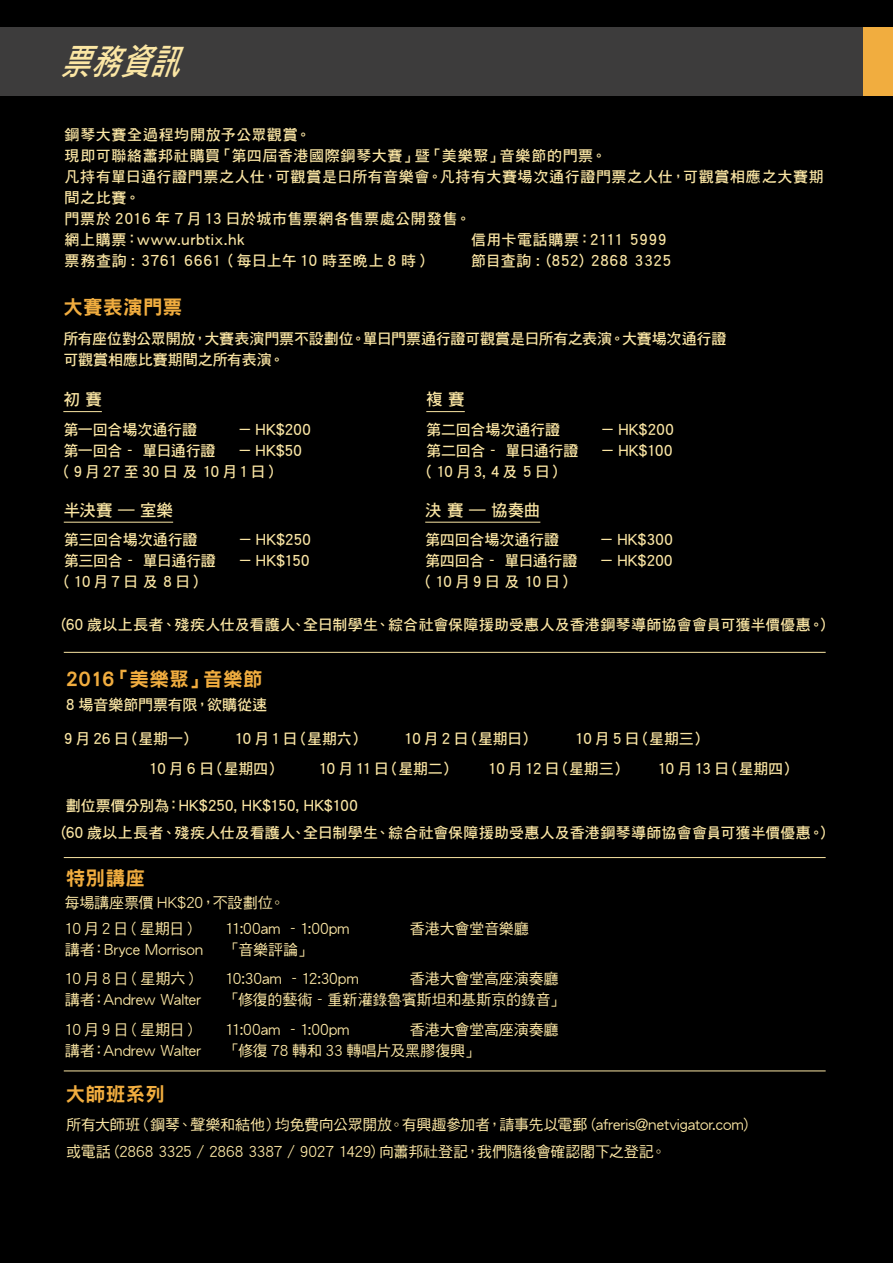
<style>
.page{position:relative;width:893px;height:1263px;background:#000}
.page>*{position:absolute;margin:0;border:0;box-sizing:border-box;transform-origin:0 0}
.t1{font:italic 36px "DF Hei HK W7";color:#fbe6a4;scale:.8 1}
.t2{font:19.5px "DF Hei HK W9";letter-spacing:.025em;color:#f1ad3f}
.t3{font:16.5px "DF Hei HK W7";letter-spacing:-.005em;color:#fbe6a4}
.t4{font:15px "DF Hei HK W7";letter-spacing:.01em;color:#fbe6a4}
.t5{font:15px/25.5px "DF Hei HK W5";letter-spacing:-.005em;color:#fbe6a4}
.t6{font:15px/21px "DF Hei HK W7";letter-spacing:.04em;color:#fbe6a4}
.t7{font:15px/21px "DF Hei HK W7";letter-spacing:-.01em;color:#fbe6a4}
.t8{font:15px "DF Hei HK W7";letter-spacing:-.015em;color:#fbe6a4}
.t9{font:15px "DF Hei HK W7";letter-spacing:-.02em;color:#fbe6a4}
.t10{font:15px/21px "DF Hei HK W7";letter-spacing:.145em;color:#fbe6a4}
.t11{font:15px "DF Hei HK W5";letter-spacing:.015em;color:#fbe6a4}
.t12{font:15px "DF Hei HK W7";letter-spacing:.185em;color:#fbe6a4}
.t13{font:15px "DF Hei HK W5";letter-spacing:.095em;color:#fbe6a4}
.t14{font:15px "DF Hei HK W5";letter-spacing:.09em;color:#fbe6a4}
</style>
<div class="page">
<div style="left:0;top:28px;width:893px;height:68px;background:#3d3c3c"></div>
<hr style="left:63px;top:411px;width:39px;height:1px;background:#fbe6a4">
<hr style="left:64px;top:522px;width:109px;height:1px;background:#fbe6a4">
<hr style="left:426px;top:411px;width:39px;height:1px;background:#fbe6a4">
<hr style="left:425px;top:522px;width:115px;height:1px;background:#fbe6a4">
<hr style="left:64px;top:652px;width:762px;height:1px;background:#fbe6a4">
<hr style="left:64px;top:857px;width:762px;height:1px;background:#fbe6a4">
<hr style="left:64px;top:1070px;width:762px;height:1px;background:#fbe6a4">
<div style="left:863px;top:28px;width:30px;height:68px;background:#f1ad3f"></div>
<h1 class="t1" style="left:61px;top:42px;width:166px">票務資訊</h1>
<p class="t6" style="left:65px;top:123px;width:761px">鋼琴大賽全過程均開放予公眾觀賞。<br>現即可聯絡蕭邦社購買「第四屆香港國際鋼琴大賽」暨「美樂聚」音樂節的門票。<br>凡持有單日通行證門票之人仕，可觀賞是日所有音樂會。凡持有大賽場次通行證門票之人仕，可觀賞相應之大賽期間之比賽。<br>門票於 2016 年 7 月 13 日於城市售票網各售票處公開發售。<br>網上購票：www.urbtix.hk</p>
<p class="t4" style="left:471px;top:231px;width:197px">信用卡電話購票：2111 5999</p>
<p class="t4" style="left:65px;top:252px;width:362px">票務查詢 : 3761 6661 ( 每日上午 10 時至晚上 8 時 )</p>
<p class="t4" style="left:471px;top:252px;width:202px">節目查詢 : (852) 2868 3325</p>
<h2 class="t2" style="left:63px;top:297px;width:121px">大賽表演門票</h2>
<p class="t7" style="left:63px;top:327px;width:664px">所有座位對公眾開放，大賽表演門票不設劃位。單日門票通行證可觀賞是日所有之表演。大賽場次通行證可觀賞相應比賽期間之所有表演。</p>
<p class="t3" style="left:63px;top:391px;width:40px">初 賽</p>
<p class="t4" style="left:63px;top:421px;width:135px">第一回合場次通行證</p>
<p class="t4" style="left:237px;top:421px;width:75px">－ HK$200</p>
<p class="t8" style="left:63px;top:442px;width:154px">第一回合 - 單日通行證</p>
<p class="t3" style="left:426px;top:391px;width:40px">複 賽</p>
<p class="t7" style="left:426px;top:419px;width:135px">第二回合場次通行證</p>
<p class="t4" style="left:600px;top:421px;width:75px">－ HK$200</p>
<p class="t8" style="left:426px;top:442px;width:154px">第二回合 - 單日通行證</p>
<p class="t4" style="left:600px;top:442px;width:74px">－ HK$100</p>
<p class="t4" style="left:426px;top:463px;width:133px">( 10月3, 4及 5日)</p>
<p class="t3" style="left:425px;top:501px;width:117px">決 賽 — 協奏曲</p>
<p class="t7" style="left:425px;top:529px;width:135px">第四回合場次通行證</p>
<p class="t4" style="left:599px;top:532px;width:75px">－ HK$300</p>
<p class="t8" style="left:425px;top:553px;width:154px">第四回合 - 單日通行證</p>
<p class="t4" style="left:599px;top:553px;width:75px">－ HK$200</p>
<p class="t12" style="left:425px;top:574px;width:144px">( 10月9日 及 10日)</p>
<p class="t4" style="left:61px;top:616px;width:766px">(60 歲以上長者、殘疾人仕及看護人、全日制學生、綜合社會保障援助受惠人及香港鋼琴導師協會會員可獲半價優惠。)</p>
<h2 class="t2" style="left:66px;top:668px;width:198px">2016「美樂聚」音樂節</h2>
<p class="t10" style="left:63px;top:440px;width:240px;text-indent:174px">－ HK$50 ( 9月27至30日 及 10月1日)</p>
<p class="t3" style="left:64px;top:501px;width:111px">半決賽 — 室樂</p>
<p class="t7" style="left:64px;top:529px;width:135px">第三回合場次通行證</p>
<p class="t4" style="left:238px;top:532px;width:75px">－ HK$250</p>
<p class="t8" style="left:64px;top:553px;width:154px">第三回合 - 單日通行證</p>
<p class="t4" style="left:238px;top:553px;width:74px">－ HK$150</p>
<p class="t4" style="left:64px;top:574px;width:136px">( 10月7日 及 8日)</p>
<p class="t7" style="left:66px;top:694px;width:203px">8 場音樂節門票有限，欲購從速</p>
<p class="t4" style="left:64px;top:731px;width:133px">9 月 26 日（星期一）</p>
<p class="t4" style="left:235px;top:731px;width:132px">10 月 1日（星期六）</p>
<p class="t4" style="left:404px;top:731px;width:132px">10 月 2 日（星期日）</p>
<p class="t4" style="left:575px;top:731px;width:133px">10 月 5 日（星期三）</p>
<p class="t4" style="left:149px;top:760px;width:134px">10 月 6 日（星期四）</p>
<p class="t4" style="left:319px;top:760px;width:139px">10 月 11 日（星期二）</p>
<p class="t4" style="left:488px;top:760px;width:140px">10 月 12 日（星期三）</p>
<p class="t4" style="left:658px;top:760px;width:140px">10 月 13 日（星期四）</p>
<p class="t9" style="left:66px;top:798px;width:294px">劃位票價分別為：HK$250, HK$150, HK$100</p>
<p class="t4" style="left:61px;top:824px;width:766px">(60 歲以上長者、殘疾人仕及看護人、全日制學生、綜合社會保障援助受惠人及香港鋼琴導師協會會員可獲半價優惠。)</p>
<h2 class="t2" style="left:66px;top:868px;width:81px">特別講座</h2>
<p class="t5" style="left:65px;top:890px;width:222px">每場講座票價 HK$20，不設劃位。<br>10月2日(星期日)</p>
<p class="t5" style="left:225px;top:915px;width:126px">11:00am - 1:00pm</p>
<p class="t5" style="left:410px;top:915px;width:120px">香港大會堂音樂廳</p>
<p class="t11" style="left:65px;top:941px;width:140px">講者：Bryce Morrison</p>
<p class="t5" style="left:225px;top:936px;width:88px">「音樂評論」</p>
<p class="t13" style="left:65px;top:970px;width:131px">10月8日(星期六)</p>
<p class="t5" style="left:225px;top:966px;width:135px">10:30am - 12:30pm</p>
<p class="t5" style="left:410px;top:966px;width:150px">香港大會堂高座演奏廳</p>
<p class="t5" style="left:65px;top:987px;width:138px">講者：Andrew Walter</p>
<p class="t5" style="left:225px;top:987px;width:340px">「修復的藝術 - 重新灌錄魯賓斯坦和基斯京的錄音」</p>
<p class="t14" style="left:65px;top:1021px;width:129px">10月9日(星期日)</p>
<p class="t5" style="left:225px;top:1016px;width:126px">11:00am - 1:00pm</p>
<p class="t5" style="left:410px;top:1016px;width:150px">香港大會堂高座演奏廳</p>
<p class="t5" style="left:65px;top:1037px;width:138px">講者：Andrew Walter</p>
<p class="t5" style="left:225px;top:1037px;width:255px">「修復 78 轉和 33 轉唱片及黑膠復興」</p>
<h2 class="t2" style="left:66px;top:1083px;width:101px">大師班系列</h2>
<p class="t5" style="left:66px;top:1111px;width:684px;line-height:27px">所有大師班（鋼琴、聲樂和結他）均免費向公眾開放。有興趣參加者，請事先以電郵 (afreris@netvigator.com)或電話 (2868 3325 / 2868 3387 / 9027 1429) 向蕭邦社登記，我們隨後會確認閣下之登記。</p>
</div>
